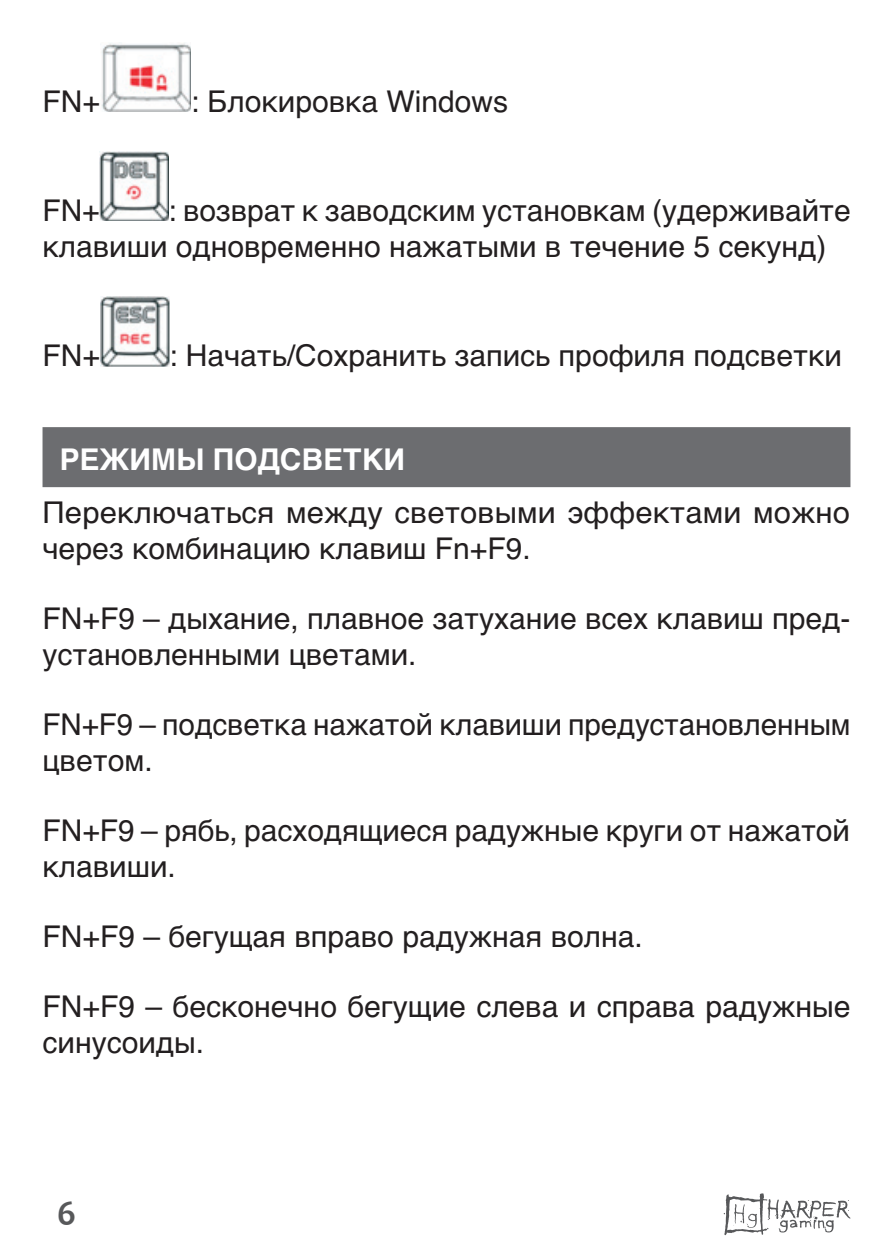
<style>
.page{position:relative;width:893px;height:1259px;background:#fff}
.page>*{position:absolute;margin:0;border:0;box-sizing:border-box;transform-origin:0 0}
.t1{font:700 36px "Candara";color:#57585a}
.t2{font:30px/36px "Helvetica";color:#231f20}
.t3{font:700 30px "Helvetica";color:#fff}
</style>
<div class="page">
<svg style="left:724px;top:1193px;width:126px;height:42px"></svg>
<div style="left:43px;top:427px;width:807px;height:60px;background:#6c6d70"></div>
<img style="left:101px;top:43px;width:90px;height:69px">
<img style="left:100px;top:152px;width:69px;height:69px">
<img style="left:100px;top:297px;width:69px;height:69px">
<p class="t2" style="left:43px;top:84px;width:59px">FN+</p>
<p class="t2" style="left:191px;top:84px;width:319px">: Блокировка Windows</p>
<p class="t2" style="left:43px;top:193px;width:810px;text-indent:126px">: возврат к заводским установкам (удерживайте клавиши одновременно нажатыми в течение 5 секунд)</p>
<p class="t2" style="left:43px;top:193px;width:59px">FN+</p>
<p class="t2" style="left:43px;top:338px;width:59px">FN+</p>
<p class="t2" style="left:169px;top:338px;width:674px">: Начать/Сохранить запись профиля подсветки</p>
<p class="t3" style="left:60px;top:435px;width:347px">РЕЖИМЫ ПОДСВЕТКИ</p>
<p class="t2" style="left:43px;top:495px;width:809px">Переключаться между световыми эффектами можно через комбинацию клавиш Fn+F9.</p>
<p class="t2" style="left:43px;top:601px;width:809px">FN+F9 – дыхание, плавное затухание всех клавиш пред&shy;установленными цветами.</p>
<p class="t2" style="left:43px;top:707px;width:810px">FN+F9 – подсветка нажатой клавиши предустановленным цветом.</p>
<p class="t2" style="left:43px;top:813px;width:809px">FN+F9 – рябь, расходящиеся радужные круги от нажатой клавиши.</p>
<p class="t2" style="left:43px;top:919px;width:602px">FN+F9 – бегущая вправо радужная волна.</p>
<p class="t2" style="left:43px;top:989px;width:809px">FN+F9 – бесконечно бегущие слева и справа радужные синусоиды.</p>
<p class="t1" style="left:57px;top:1191px;width:21px">6</p>
</div>
